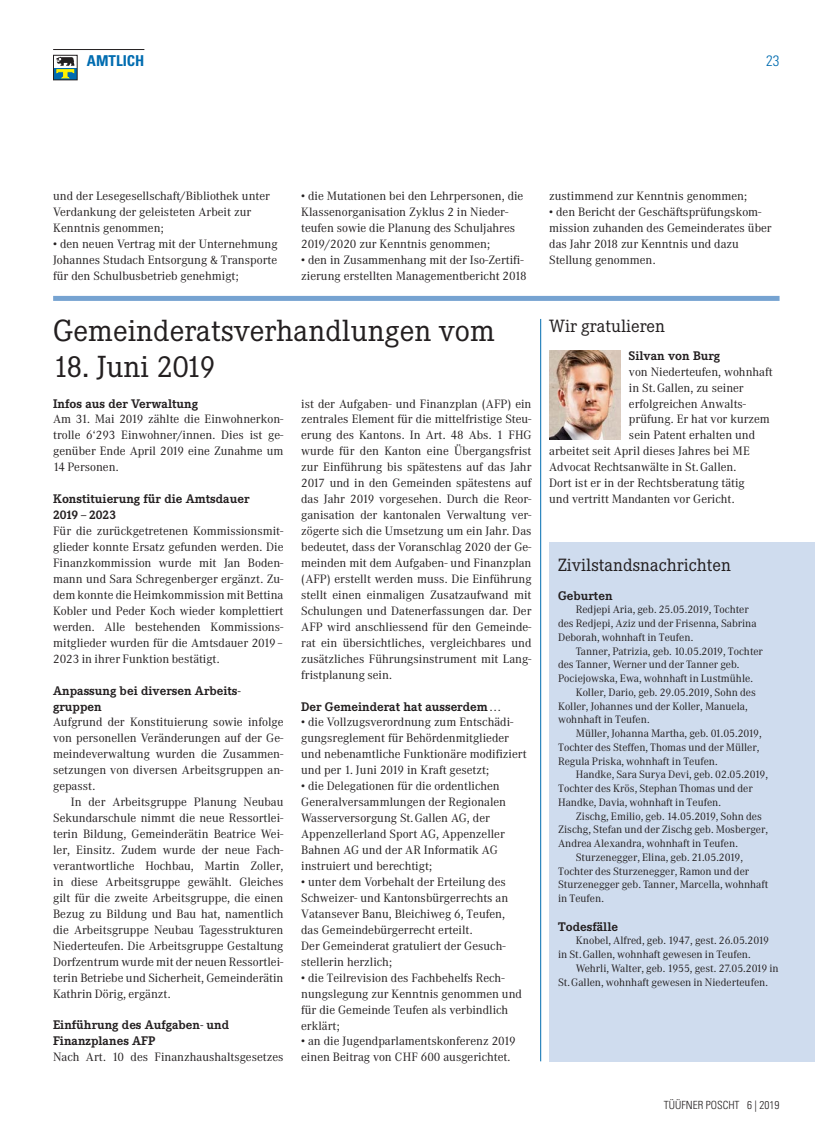
<style>
.page{position:relative;width:815px;height:1134px;background:#fff}
.page>*{position:absolute;margin:0;border:0;box-sizing:border-box;transform-origin:0 0}
.t1{font:30px "Corporate EBQ";color:#231f20}
.t2{font:17.5px "Corporate EBQ";color:#231f20}
.t3{font:700 condensed 15px "Univers LT Std";color:#006cb0}
.t4{font:300 condensed 15px "Univers LT Std";color:#006cb0}
.t5{font:700 12.25px/16px "Corporate EBQ";color:#231f20}
.t6{font:11.88px/16px "Corporate ABQ";color:#231f20}
.t7{font:300 condensed 11.25px "Univers LT Std";color:#231f20}
.t8{font:10.62px/13.8px "Corporate ABQ";color:#231f20}
</style>
<div class="page">
<hr style="left:53px;top:49px;width:91px;height:1px;background:#231f20">
<div style="left:54px;top:55px;width:23px;height:25px;background:#006cb0"></div>
<div style="left:54px;top:55px;width:23px;height:12px;background:#fff"></div>
<svg style="left:56px;top:57px;width:19px;height:21px"></svg>
<div style="left:53px;top:55px;width:25px;height:25px;border:1px solid #231f20"></div>
<div style="left:549px;top:542px;width:266px;height:519px;background:#cfdcee"></div>
<hr style="left:540px;top:319px;width:1px;height:742px;background:#006cb0">
<div style="left:53px;top:296px;width:727px;height:5px;background:#76a3d1"></div>
<img style="left:549px;top:351px;width:71px;height:88px">
<p class="t3" style="left:87px;top:53px;width:59px">AMTLICH</p>
<p class="t4" style="left:766px;top:53px;width:15px">23</p>
<p class="t6" style="left:53px;top:189px;width:218px">und der Lesegesellschaft/Bibliothek unter<br>Verdankung der geleisteten Arbeit zur<br>Kenntnis genommen;</p>
<p class="t6" style="left:53px;top:237px;width:226px;text-align:justify">• den neuen Vertrag mit der Unternehmung Johannes Studach Entsorgung &amp; Transporte für den Schulbusbetrieb genehmigt;</p>
<p class="t6" style="left:301px;top:189px;width:224px">• die Mutationen bei den Lehrpersonen, die Klassenorganisation Zyklus 2 in Nieder&shy;teufen sowie die Planung des Schuljahres 2019/2020 zur Kenntnis genommen;</p>
<p class="t6" style="left:301px;top:253px;width:227px">• den in Zusammenhang mit der Iso-Zertifi&shy;zierung erstellten Managementbericht 2018</p>
<h1 class="t1" style="left:53px;top:319px;width:443px">Gemeinderatsverhandlungen vom</h1>
<h1 class="t1" style="left:53px;top:355px;width:164px">18. Juni 2019</h1>
<p class="t5" style="left:53px;top:397px;width:146px">Infos aus der Verwaltung</p>
<p class="t6" style="left:53px;top:412px;width:232px;text-align:justify">Am 31. Mai 2019 zählte die Einwohnerkon&shy;trolle 6‘293 Einwohner/innen. Dies ist ge&shy;genüber Ende April 2019 eine Zunahme um 14 Personen.</p>
<p class="t5" style="left:53px;top:492px;width:198px">Konstituierung für die Amtsdauer<br>2019 – 2023</p>
<p class="t6" style="left:53px;top:524px;width:232px;text-align:justify">Für die zurückgetretenen Kommissionsmit&shy;glieder konnte Ersatz gefunden werden. Die Finanzkommission wurde mit Jan Boden&shy;mann und Sara Schregenberger ergänzt. Zu&shy;dem konnte die Heimkommission mit Bettina Kobler und Peder Koch wieder komplettiert werden. Alle bestehenden Kommissions&shy;mitglieder wurden für die Amtsdauer 2019– 2023 in ihrer Funktion bestätigt.</p>
<p class="t5" style="left:53px;top:684px;width:189px">Anpassung bei diversen Arbeits&shy;gruppen</p>
<p class="t6" style="left:53px;top:715px;width:232px;text-align:justify">Aufgrund der Konstituierung sowie infolge von personellen Veränderungen auf der Ge&shy;meindeverwaltung wurden die Zusammen&shy;setzungen von diversen Arbeitsgruppen an&shy;gepasst.</p>
<p class="t6" style="left:53px;top:795px;width:232px;text-align:justify;text-indent:18px">In der Arbeitsgruppe Planung Neubau Sekundarschule nimmt die neue Ressortlei&shy;terin Bildung, Gemeinderätin Beatrice Wei&shy;ler, Einsitz. Zudem wurde der neue Fach&shy;verantwortliche Hochbau, Martin Zoller, in diese Arbeitsgruppe gewählt. Gleiches gilt für die zweite Arbeitsgruppe, die einen Bezug zu Bildung und Bau hat, namentlich die Arbeitsgruppe Neubau Tagesstrukturen Niederteufen. Die Arbeitsgruppe Gestaltung Dorfzentrum wurde mit der neuen Ressortlei&shy;terin Betriebe und Sicherheit, Gemeinderätin Kathrin Dörig, ergänzt.</p>
<p class="t5" style="left:53px;top:1018px;width:178px">Einführung des Aufgaben- und<br>Finanzplanes AFP</p>
<p class="t6" style="left:53px;top:1050px;width:232px">Nach Art. 10 des Finanzhaushaltsgesetzes</p>
<p class="t6" style="left:301px;top:397px;width:232px;text-align:justify">ist der Aufgaben- und Finanzplan (AFP) ein zentrales Element für die mittelfristige Steu&shy;erung des Kantons. In Art. 48 Abs. 1 FHG wurde für den Kanton eine Übergangsfrist zur Einführung bis spätestens auf das Jahr 2017 und in den Gemeinden spätestens auf das Jahr 2019 vorgesehen. Durch die Reor&shy;ganisation der kantonalen Verwaltung ver&shy;zögerte sich die Umsetzung um ein Jahr. Das bedeutet, dass der Voranschlag 2020 der Ge&shy;meinden mit dem Aufgaben- und Finanzplan (AFP) erstellt werden muss. Die Einführung stellt einen einmaligen Zusatzaufwand mit Schulungen und Datenerfassungen dar. Der AFP wird anschliessend für den Gemeinde&shy;rat ein übersichtliches, vergleichbares und zusätzliches Führungsinstrument mit Lang&shy;fristplanung sein.</p>
<p class="t5" style="left:301px;top:699px;width:202px">Der Gemeinderat hat ausserdem…</p>
<p class="t6" style="left:301px;top:715px;width:227px">• die Vollzugsverordnung zum Entschädi&shy;gungsreglement für Behördenmitglieder und nebenamtliche Funktionäre modifiziert und per 1. Juni 2019 in Kraft gesetzt;</p>
<p class="t6" style="left:301px;top:779px;width:206px">• die Delegationen für die ordentlichen Generalversammlungen der Regionalen Wasserversorgung St.Gallen AG, der Appenzellerland Sport AG, Appenzeller Bahnen AG und der AR Informatik AG instruiert und berechtigt;</p>
<p class="t6" style="left:301px;top:875px;width:209px">• unter dem Vorbehalt der Erteilung des Schweizer- und Kantonsbürgerrechts an Vatansever Banu, Bleichiweg 6, Teufen, das Gemeindebürgerrecht erteilt.<br>Der Gemeinderat gratuliert der Gesuch&shy;stellerin herzlich;</p>
<p class="t6" style="left:301px;top:971px;width:222px">• die Teilrevision des Fachbehelfs Rech&shy;nungslegung zur Kenntnis genommen und für die Gemeinde Teufen als verbindlich erklärt;</p>
<p class="t6" style="left:301px;top:1034px;width:216px">• an die Jugendparlamentskonferenz 2019 einen Beitrag von CHF 600 ausgerichtet.</p>
<p class="t6" style="left:549px;top:189px;width:200px">zustimmend zur Kenntnis genommen;</p>
<p class="t6" style="left:549px;top:205px;width:224px">• den Bericht der Geschäftsprüfungskom&shy;mission zuhanden des Gemeinderates über das Jahr 2018 zur Kenntnis und dazu Stellung genommen.</p>
<h2 class="t2" style="left:549px;top:319px;width:117px">Wir gratulieren</h2>
<p class="t5" style="left:629px;top:349px;width:93px">Silvan von Burg</p>
<p class="t6" style="left:629px;top:365px;width:145px">von Niederteufen, wohnhaft</p>
<p class="t6" style="left:629px;top:381px;width:116px">in St.Gallen, zu seiner</p>
<p class="t6" style="left:629px;top:397px;width:119px">erfolgreichen Anwalts-</p>
<p class="t6" style="left:629px;top:412px;width:142px">prüfung. Er hat vor kurzem</p>
<p class="t6" style="left:629px;top:428px;width:128px">sein Patent erhalten und</p>
<p class="t6" style="left:549px;top:444px;width:202px">arbeitet seit April dieses Jahres bei ME</p>
<p class="t6" style="left:549px;top:460px;width:189px">Advocat Rechtsanwälte in St.Gallen.</p>
<p class="t6" style="left:549px;top:476px;width:197px">Dort ist er in der Rechtsberatung tätig</p>
<p class="t6" style="left:549px;top:492px;width:187px">und vertritt Mandanten vor Gericht.</p>
<h2 class="t2" style="left:558px;top:558px;width:175px">Zivilstandsnachrichten</h2>
<p class="t5" style="left:558px;top:589px;width:56px">Geburten</p>
<p class="t8" style="left:558px;top:604px;width:200px;text-indent:18px">Redjepi Aria, geb. 25.05.2019, Tochter des Redjepi, Aziz und der Frisenna, Sabrina<br>Deborah, wohnhaft in Teufen.</p>
<p class="t8" style="left:576px;top:645px;width:189px">Tanner, Patrizia, geb. 10.05.2019, Tochter</p>
<p class="t8" style="left:558px;top:659px;width:183px">des Tanner, Werner und der Tanner geb.</p>
<p class="t8" style="left:558px;top:673px;width:196px">Pociejowska, Ewa, wohnhaft in Lustmühle.</p>
<p class="t8" style="left:576px;top:686px;width:182px">Koller, Dario, geb. 29.05.2019, Sohn des</p>
<p class="t8" style="left:558px;top:700px;width:191px">Koller, Johannes und der Koller, Manuela,</p>
<p class="t8" style="left:558px;top:714px;width:93px">wohnhaft in Teufen.</p>
<p class="t8" style="left:576px;top:728px;width:188px">Müller, Johanna Martha, geb. 01.05.2019,</p>
<p class="t8" style="left:558px;top:741px;width:203px">Tochter des Steffen, Thomas und der Müller,</p>
<p class="t8" style="left:558px;top:755px;width:161px">Regula Priska, wohnhaft in Teufen.</p>
<p class="t8" style="left:576px;top:769px;width:194px">Handke, Sara Surya Devi, geb. 02.05.2019,</p>
<p class="t8" style="left:558px;top:783px;width:196px">Tochter des Krös, Stephan Thomas und der</p>
<p class="t8" style="left:558px;top:796px;width:165px">Handke, Davia, wohnhaft in Teufen.</p>
<p class="t8" style="left:576px;top:810px;width:188px">Zischg, Emilio, geb. 14.05.2019, Sohn des</p>
<p class="t8" style="left:558px;top:824px;width:211px">Zischg, Stefan und der Zischg geb. Mosberger,</p>
<p class="t8" style="left:558px;top:838px;width:181px">Andrea Alexandra, wohnhaft in Teufen.</p>
<p class="t8" style="left:576px;top:851px;width:169px">Sturzenegger, Elina, geb. 21.05.2019,</p>
<p class="t8" style="left:558px;top:865px;width:193px">Tochter des Sturzenegger, Ramon und der</p>
<p class="t8" style="left:558px;top:879px;width:212px">Sturzenegger geb. Tanner, Marcella, wohnhaft</p>
<p class="t8" style="left:558px;top:893px;width:47px">in Teufen.</p>
<p class="t5" style="left:558px;top:920px;width:61px">Todesfälle</p>
<p class="t8" style="left:558px;top:935px;width:212px;text-indent:18px">Knobel, Alfred, geb. 1947, gest. 26.05.2019 in St.Gallen, wohnhaft gewesen in Teufen.</p>
<p class="t8" style="left:558px;top:962px;width:222px;text-indent:18px">Wehrli, Walter, geb. 1955, gest. 27.05.2019 in<br>St.Gallen, wohnhaft gewesen in Niederteufen.</p>
<p class="t7" style="left:664px;top:1100px;width:117px">TÜÜFNER POSCHT 6 | 2019</p>
</div>
